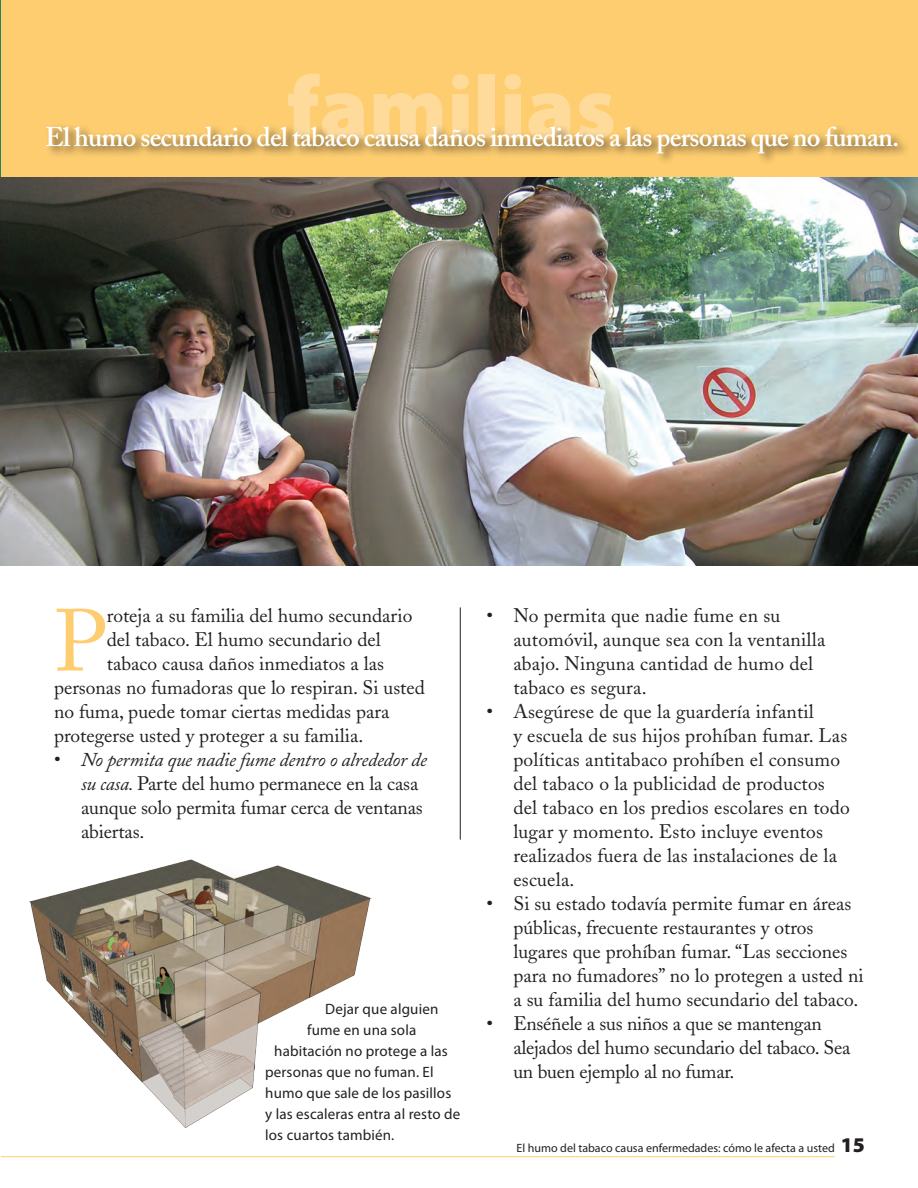
<style>
.page{position:relative;width:918px;height:1188px;background:#fff}
.page>*{position:absolute;margin:0;border:0;box-sizing:border-box;transform-origin:0 0}
.t1{font:900 90px "Myriad Pro";color:#fff}
.t2{font:87px "Adobe Caslon";color:#fecd70}
.t3{font:600 27px "Adobe Caslon";letter-spacing:-.03em;color:#fff}
.t4{font:19.5px/24px "Adobe Caslon";color:#231f20}
.t5{font:15px "Myriad Pro";letter-spacing:.01em;color:#231f20}
.t6{font:12px "Myriad Pro";color:#231f20}
.s1{font-style:italic}
.s2{font-weight:900;font-size:21px}
</style>
<div class="page">
<img style="left:0;top:178px;width:918px;height:387px">
<hr style="left:0;top:0;width:1px;height:178px;background:#007255">
<div style="left:1px;top:0;width:917px;height:178px;background:#fecd70"></div>
<hr style="left:1px;top:1156px;width:834px;height:1px;background:#fecd70">
<hr style="left:460px;top:607px;width:1px;height:233px;background:#231f20">
<div style="left:44px;top:123px;width:865px;height:43px;background:#231f20;opacity:.75"></div>
<img style="left:29px;top:859px;width:343px;height:269px">
<h1 class="t1" style="left:287px;top:48px;width:331px">familias</h1>
<h2 class="t3" style="left:45px;top:120px;width:856px">El humo secundario del tabaco causa daños inmediatos a las personas que no fuman.</h2>
<p class="t2" style="left:54px;top:590px;width:54px">P</p>
<p class="t4" style="left:107px;top:604px;width:307px">roteja a su familia del humo secundario</p>
<p class="t4" style="left:107px;top:628px;width:275px">del tabaco. El humo secundario del</p>
<p class="t4" style="left:107px;top:652px;width:279px">tabaco causa daños inmediatos a las</p>
<p class="t4" style="left:54px;top:676px;width:372px">personas no fumadoras que lo respiran. Si usted</p>
<p class="t4" style="left:54px;top:700px;width:337px">no fuma, puede tomar ciertas medidas para</p>
<p class="t4" style="left:54px;top:724px;width:311px">protegerse usted y proteger a su familia.</p>
<p class="t4" style="left:81px;top:748px;width:347px;text-indent:-27px">• <span class="s1">No permita que nadie fume dentro o alrededor de su casa.</span> Parte del humo permanece en la casa aunque solo permita fumar cerca de ventanas abiertas.</p>
<h3 class="t5" style="left:325px;top:1000px;width:115px">Dejar que alguien</h3>
<h3 class="t5" style="left:307px;top:1021px;width:111px">fume en una sola</h3>
<h3 class="t5" style="left:274px;top:1042px;width:175px">habitación no protege a las</h3>
<h3 class="t5" style="left:265px;top:1063px;width:170px">personas que no fuman. El</h3>
<h3 class="t5" style="left:265px;top:1084px;width:188px">humo que sale de los pasillos</h3>
<h3 class="t5" style="left:265px;top:1105px;width:196px">y las escaleras entra al resto de</h3>
<h3 class="t5" style="left:265px;top:1126px;width:131px">los cuartos también.</h3>
<p class="t4" style="left:513px;top:604px;width:313px;text-indent:-27px">• No permita que nadie fume en su automóvil, aunque sea con la ventanilla abajo. Ninguna cantidad de humo del tabaco es segura.</p>
<p class="t4" style="left:513px;top:700px;width:338px;text-indent:-27px">• Asegúrese de que la guardería infantil<br>y escuela de sus hijos prohíban fumar. Las políticas antitabaco prohíben el consumo del tabaco o la publicidad de productos del tabaco en los predios escolares en todo lugar y momento. Esto incluye eventos realizados fuera de las instalaciones de la escuela.</p>
<p class="t4" style="left:513px;top:892px;width:352px;text-indent:-27px">• Si su estado todavía permite fumar en áreas públicas, frecuente restaurantes y otros lugares que prohíban fumar. “Las secciones para no fumadores” no lo protegen a usted ni a su familia del humo secundario del tabaco.</p>
<p class="t4" style="left:513px;top:1012px;width:339px;text-indent:-27px">• Enséñele a sus niños a que se mantengan alejados del humo secundario del tabaco. Sea un buen ejemplo al no fumar.</p>
<p class="t6" style="left:517px;top:1140px;width:350px">El humo del tabaco causa enfermedades: cómo le afecta a usted <span class="s2">15</span></p>
</div>
